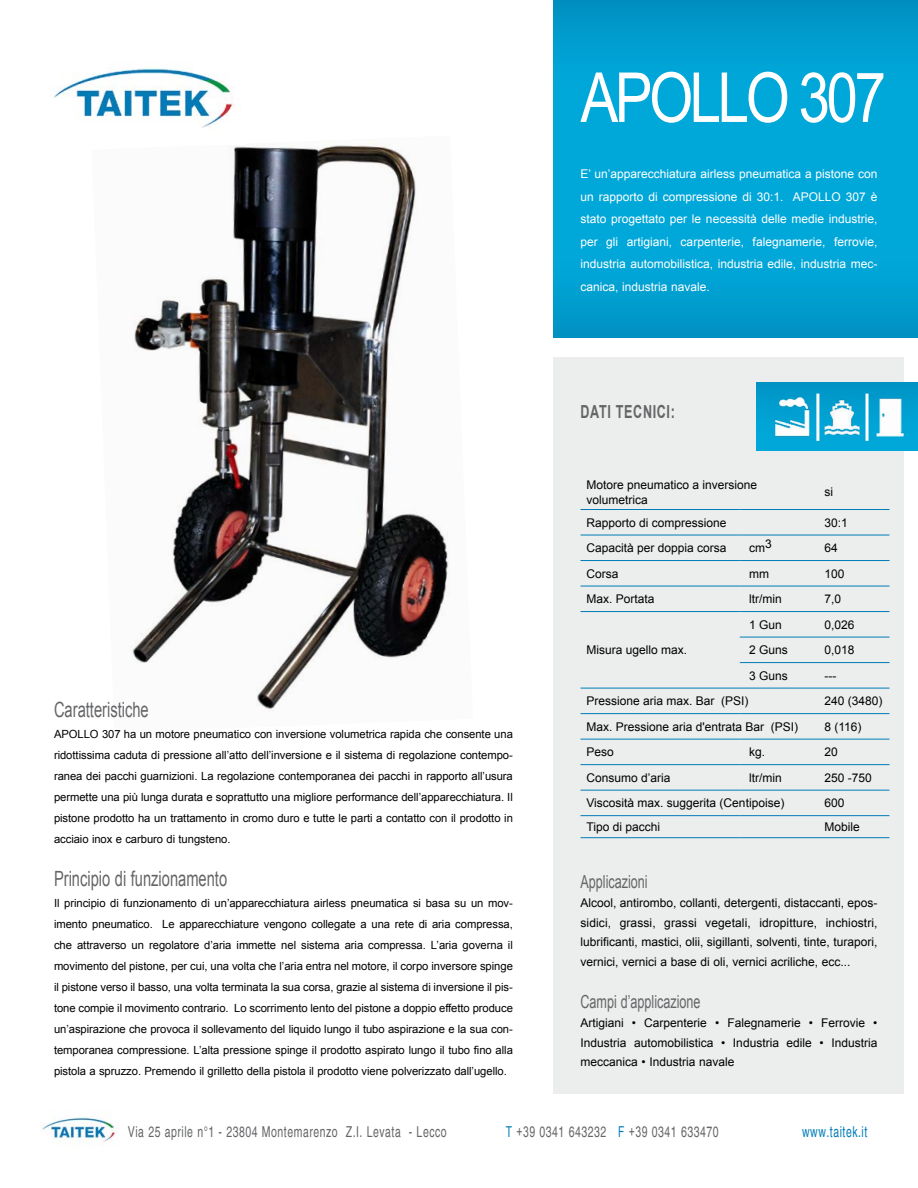
<style>
.page{position:relative;width:918px;height:1188px;background:#fff}
.page>*{position:absolute;margin:0;border:0;box-sizing:border-box;transform-origin:0 0}
.t1{font:69px "Arial Narrow";letter-spacing:-.05em;color:#fff}
.t2{font:21px "Arial";color:#646567;scale:.7 1}
.t3{font:18px "Arial";color:#646567;scale:.7 1}
.t4{font:700 18px "Arial";letter-spacing:.05em;color:#646567;scale:.7 1}
.t5{font:15px "Helvetica";letter-spacing:.05em;color:#646567;scale:.7 1}
.t6{font:15px "Helvetica";letter-spacing:.05em;color:#007cb8;scale:.7 1}
.t7{font:12px/19.5px "Arial";color:#000;text-align:justify}
.t8{font:12px/22.5px "Arial";color:#fff;text-align:justify}
.t9{font:11.25px/21px "Arial";letter-spacing:-.005em;color:#000;text-align:justify}
.s1{font-family:"Arial";color:#007cb8}
.s2{font-family:"Arial"}
</style>
<div class="page">
<img style="left:132px;top:138px;width:317px;height:573px">
<img style="left:554px;top:0;width:364px;height:338px">
<img style="left:41px;top:1117px;width:76px;height:30px">
<div style="left:554px;top:357px;width:350px;height:737px;background:#ebeeed"></div>
<img style="left:756px;top:382px;width:162px;height:69px">
<img style="left:767px;top:394px;width:49px;height:47px">
<img style="left:49px;top:68px;width:196px;height:76px">
<hr style="left:581px;top:509px;width:159px;height:1px;background:#007cb8">
<hr style="left:740px;top:509px;width:70px;height:1px;background:#007cb8">
<hr style="left:810px;top:509px;width:80px;height:1px;background:#007cb8">
<hr style="left:581px;top:535px;width:159px;height:1px;background:#007cb8">
<hr style="left:740px;top:535px;width:70px;height:1px;background:#007cb8">
<hr style="left:810px;top:535px;width:80px;height:1px;background:#007cb8">
<hr style="left:581px;top:560px;width:159px;height:1px;background:#007cb8">
<hr style="left:740px;top:560px;width:70px;height:1px;background:#007cb8">
<hr style="left:810px;top:560px;width:80px;height:1px;background:#007cb8">
<hr style="left:581px;top:586px;width:159px;height:1px;background:#007cb8">
<hr style="left:740px;top:586px;width:70px;height:1px;background:#007cb8">
<hr style="left:810px;top:586px;width:80px;height:1px;background:#007cb8">
<hr style="left:581px;top:611px;width:159px;height:1px;background:#007cb8">
<hr style="left:740px;top:611px;width:70px;height:1px;background:#007cb8">
<hr style="left:810px;top:611px;width:80px;height:1px;background:#007cb8">
<hr style="left:740px;top:637px;width:70px;height:1px;background:#007cb8">
<hr style="left:810px;top:637px;width:80px;height:1px;background:#007cb8">
<hr style="left:740px;top:662px;width:70px;height:1px;background:#007cb8">
<hr style="left:810px;top:662px;width:80px;height:1px;background:#007cb8">
<hr style="left:581px;top:688px;width:159px;height:1px;background:#007cb8">
<hr style="left:740px;top:688px;width:70px;height:1px;background:#007cb8">
<hr style="left:810px;top:688px;width:80px;height:1px;background:#007cb8">
<hr style="left:581px;top:713px;width:159px;height:1px;background:#007cb8">
<hr style="left:740px;top:713px;width:70px;height:1px;background:#007cb8">
<hr style="left:810px;top:713px;width:80px;height:1px;background:#007cb8">
<hr style="left:581px;top:739px;width:159px;height:1px;background:#007cb8">
<hr style="left:740px;top:739px;width:70px;height:1px;background:#007cb8">
<hr style="left:810px;top:739px;width:80px;height:1px;background:#007cb8">
<hr style="left:581px;top:764px;width:159px;height:1px;background:#007cb8">
<hr style="left:740px;top:764px;width:70px;height:1px;background:#007cb8">
<hr style="left:810px;top:764px;width:80px;height:1px;background:#007cb8">
<hr style="left:581px;top:790px;width:159px;height:1px;background:#007cb8">
<hr style="left:740px;top:790px;width:70px;height:1px;background:#007cb8">
<hr style="left:810px;top:790px;width:80px;height:1px;background:#007cb8">
<hr style="left:581px;top:815px;width:159px;height:1px;background:#007cb8">
<hr style="left:740px;top:815px;width:70px;height:1px;background:#007cb8">
<hr style="left:810px;top:815px;width:80px;height:1px;background:#007cb8">
<hr style="left:581px;top:837px;width:159px;height:1px;background:#007cb8">
<hr style="left:740px;top:837px;width:70px;height:1px;background:#007cb8">
<hr style="left:810px;top:837px;width:80px;height:1px;background:#007cb8">
<img style="left:819px;top:394px;width:96px;height:47px">
<hr style="left:816px;top:394px;width:3px;height:47px;background:#fff">
<hr style="left:866px;top:394px;width:3px;height:47px;background:#fff">
<h1 class="t1" style="left:581px;top:47px;width:307px">APOLLO 307</h1>
<p class="t8" style="left:581px;top:163px;width:299px">E’ un’apparecchiatura airless pneumatica a pistone con un rapporto di compressione di 30:1. APOLLO 307 è stato progettato per le necessità delle medie industrie, per gli artigiani, carpenterie, falegnamerie, ferrovie, industria automobilistica, industria edile, industria mec&shy;canica, industria navale.</p>
<h2 class="t2" style="left:54px;top:696px;width:137px">Caratteristiche</h2>
<p class="t9" style="left:54px;top:723px;width:460px">APOLLO 307 ha un motore pneumatico con inversione volumetrica rapida che consente una ridottissima caduta di pressione all’atto dell’inversione e il sistema di regolazione contempo&shy;ranea dei pacchi guarnizioni. La regolazione contemporanea dei pacchi in rapporto all’usura permette una più lunga durata e soprattutto una migliore performance dell’apparecchiatura. Il pistone prodotto ha un trattamento in cromo duro e tutte le parti a contatto con il prodotto in acciaio inox e carburo di tungsteno.</p>
<h2 class="t2" style="left:54px;top:865px;width:249px">Principio di funzionamento</h2>
<p class="t9" style="left:54px;top:893px;width:460px">Il principio di funzionamento di un’apparecchiatura airless pneumatica si basa su un mov&shy;imento pneumatico. Le apparecchiature vengono collegate a una rete di aria compressa, che attraverso un regolatore d’aria immette nel sistema aria compressa. L’aria governa il movimento del pistone, per cui, una volta che l’aria entra nel motore, il corpo inversore spinge il pistone verso il basso, una volta terminata la sua corsa, grazie al sistema di inversione il pis&shy;tone compie il movimento contrario. Lo scorrimento lento del pistone a doppio effetto produce un’aspirazione che provoca il sollevamento del liquido lungo il tubo aspirazione e la sua con&shy;temporanea compressione. L’alta pressione spinge il prodotto aspirato lungo il tubo fino alla pistola a spruzzo. Premendo il grilletto della pistola il prodotto viene polverizzato dall’ugello.</p>
<h3 class="t4" style="left:581px;top:400px;width:136px">DATI TECNICI:</h3>
<p class="t7" style="left:587px;top:478px;width:172px;line-height:14.4px">Motore pneumatico a inversione volumetrica</p>
<p class="t7" style="left:825px;top:482px;width:10px">si</p>
<p class="t7" style="left:587px;top:513px;width:142px">Rapporto di compressione</p>
<p class="t7" style="left:825px;top:513px;width:25px">30:1</p>
<p class="t7" style="left:587px;top:538px;width:142px">Capacità per doppia corsa</p>
<p class="t7" style="left:749px;top:538px;width:24px">cm3</p>
<p class="t7" style="left:825px;top:538px;width:15px">64</p>
<p class="t7" style="left:587px;top:564px;width:34px">Corsa</p>
<p class="t7" style="left:749px;top:564px;width:21px">mm</p>
<p class="t7" style="left:825px;top:564px;width:22px">100</p>
<p class="t7" style="left:587px;top:589px;width:70px">Max. Portata</p>
<p class="t7" style="left:749px;top:589px;width:34px">ltr/min</p>
<p class="t7" style="left:825px;top:589px;width:18px">7,0</p>
<p class="t7" style="left:749px;top:615px;width:34px">1 Gun</p>
<p class="t7" style="left:825px;top:615px;width:32px">0,026</p>
<p class="t7" style="left:587px;top:640px;width:102px">Misura ugello max.</p>
<p class="t7" style="left:749px;top:640px;width:40px">2 Guns</p>
<p class="t7" style="left:825px;top:640px;width:32px">0,018</p>
<p class="t7" style="left:749px;top:666px;width:40px">3 Guns</p>
<p class="t7" style="left:825px;top:666px;width:13px">---</p>
<p class="t7" style="left:587px;top:691px;width:164px">Pressione aria max. Bar (PSI)</p>
<p class="t7" style="left:825px;top:691px;width:60px">240 (3480)</p>
<p class="t7" style="left:587px;top:717px;width:213px">Max. Pressione aria d'entrata Bar (PSI)</p>
<p class="t7" style="left:825px;top:717px;width:39px">8 (116)</p>
<p class="t7" style="left:587px;top:742px;width:29px">Peso</p>
<p class="t7" style="left:749px;top:742px;width:18px">kg.</p>
<p class="t7" style="left:825px;top:742px;width:15px">20</p>
<p class="t7" style="left:587px;top:768px;width:86px">Consumo d’aria</p>
<p class="t7" style="left:749px;top:768px;width:34px">ltr/min</p>
<p class="t7" style="left:825px;top:768px;width:49px">250 -750</p>
<p class="t7" style="left:587px;top:793px;width:199px">Viscosità max. suggerita (Centipoise)</p>
<p class="t7" style="left:825px;top:793px;width:22px">600</p>
<p class="t7" style="left:587px;top:817px;width:75px">Tipo di pacchi</p>
<p class="t7" style="left:825px;top:817px;width:37px">Mobile</p>
<h3 class="t3" style="left:581px;top:869px;width:98px">Applicazioni</h3>
<p class="t7" style="left:581px;top:893px;width:299px">Alcool, antirombo, collanti, detergenti, distaccanti, epos&shy;sidici, grassi, grassi vegetali, idropitture, inchiostri, lubrificanti, mastici, olii, sigillanti, solventi, tinte, turapori, vernici, vernici a base di oli, vernici acriliche, ecc...</p>
<h3 class="t3" style="left:581px;top:989px;width:173px">Campi d’applicazione</h3>
<p class="t7" style="left:581px;top:1013px;width:298px">Artigiani • Carpenterie • Falegnamerie • Ferrovie • Industria automobilistica • Industria edile • Industria meccanica • Industria navale</p>
<h3 class="t5" style="left:128px;top:1123px;width:457px">Via 25 aprile n°1 - 23804 Montemarenzo Z.I. Levata - Lecco</h3>
<h3 class="t5" style="left:506px;top:1123px;width:306px"><span class="s1">T</span> <span class="s2">+39</span> 0341 643232 <span class="s1">F</span> <span class="s2">+39</span> 0341 633470</h3>
<h3 class="t6" style="left:802px;top:1123px;width:95px">www.taitek.it</h3>
</div>
